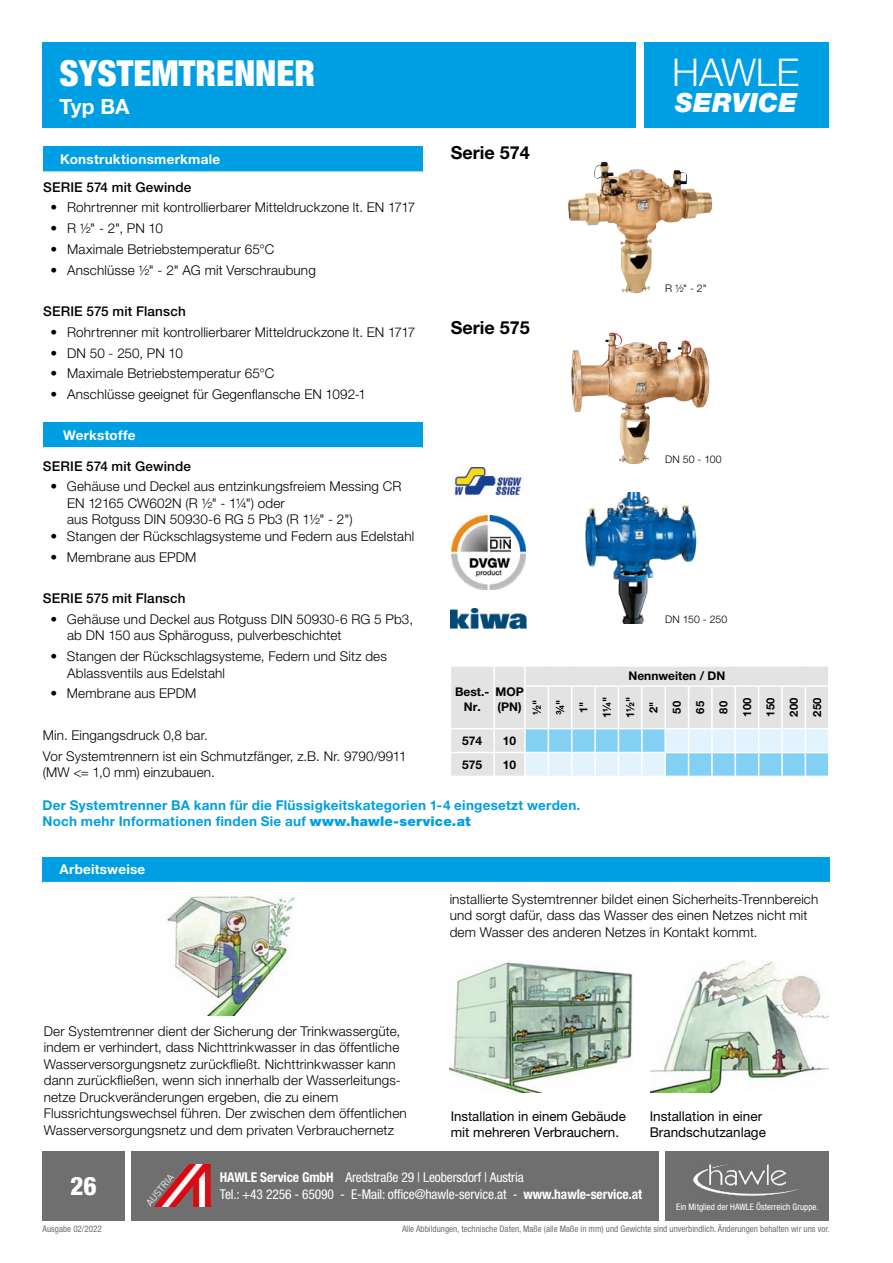
<style>
.page{position:relative;width:893px;height:1263px;background:#fff}
.page>*{position:absolute;margin:0;border:0;box-sizing:border-box;transform-origin:0 0}
.t1{font:300 38.4px "Helvetica Neue LT Pro";letter-spacing:-.005em;color:#fff}
.t2{font:900 condensed 36px "Helvetica Neue LT Pro";color:#fff}
.t3{font:italic 900 26.55px "Helvetica Neue LT Pro";letter-spacing:.005em;color:#fff}
.t4{font:800 condensed 25.5px "Helvetica Neue LT Pro";color:#fff}
.t5{font:700 21px "Helvetica Neue LT Pro";color:#fff}
.t6{font:700 18px "Helvetica Neue LT Pro";color:#000}
.t7{font:300 13.5px/16.5px "Helvetica Neue LT Pro";letter-spacing:.01em;color:#000}
.t8{font:700 13.5px/16.5px "Helvetica Neue LT Pro";letter-spacing:.02em;color:#009fe3}
.t9{font:condensed 13.5px/16.2px "Helvetica Neue LT Pro";letter-spacing:-.01em;color:#fff}
.t10{font:13.5px/16.2px "Helvetica Neue LT Pro";color:#000}
.t11{font:500 13.5px "Helvetica Neue LT Pro";letter-spacing:.01em;color:#000}
.t12{font:700 13.5px "Helvetica Neue LT Pro";letter-spacing:.02em;color:#fff}
.t13{font:700 12px/14.4px "Helvetica Neue LT Pro";color:#000;text-align:center}
.t14{font:700 11.25px/23.4px "Helvetica Neue LT Pro";color:#000;text-align:center}
.t15{font:300 10.5px "Helvetica Neue LT Pro";letter-spacing:.01em;color:#000}
.t16{font:condensed 9px "Helvetica Neue LT Pro";color:#706f6f}
.t17{font:condensed 9px "Helvetica Neue LT Pro";color:#fff}
.s1{font-weight:900}
.s2{font-weight:700}
</style>
<div class="page">
<div style="left:43px;top:43px;width:593px;height:85px;background:#009fe3"></div>
<div style="left:131px;top:1151px;width:528px;height:69px;background:#706f6f"></div>
<img style="left:147px;top:1164px;width:64px;height:42px">
<div style="left:644px;top:43px;width:185px;height:85px;background:#009fe3"></div>
<div style="left:665px;top:1151px;width:164px;height:69px;background:#706f6f"></div>
<img style="left:693px;top:1164px;width:106px;height:32px">
<div style="left:43px;top:1151px;width:82px;height:69px;background:#706f6f"></div>
<img style="left:451px;top:515px;width:75px;height:74px">
<img style="left:451px;top:609px;width:75px;height:19px">
<div style="left:43px;top:147px;width:379px;height:25px;background:#009fe3"></div>
<hr style="left:43px;top:171px;width:379px;height:2px;background:#fff">
<div style="left:43px;top:422px;width:379px;height:26px;background:#009fe3"></div>
<hr style="left:43px;top:447px;width:379px;height:2px;background:#fff">
<div style="left:43px;top:857px;width:787px;height:26px;background:#009fe3"></div>
<hr style="left:43px;top:882px;width:787px;height:1px;background:#fff">
<svg style="left:451px;top:666px;width:378px;height:111px;background:#d6e5ec"></svg>
<img style="left:166px;top:896px;width:129px;height:119px">
<img style="left:568px;top:162px;width:60px;height:131px">
<img style="left:571px;top:332px;width:78px;height:132px">
<img style="left:453px;top:467px;width:69px;height:29px">
<img style="left:585px;top:492px;width:112px;height:132px">
<img style="left:450px;top:960px;width:183px;height:132px">
<img style="left:650px;top:960px;width:179px;height:132px">
<h2 class="t2" style="left:59px;top:51px;width:257px">SYSTEMTRENNER</h2>
<h3 class="t5" style="left:59px;top:93px;width:72px">Typ BA</h3>
<p class="t12" style="left:60px;top:151px;width:162px">Konstruktionsmerkmale</p>
<p class="t11" style="left:43px;top:179px;width:150px">SERIE 574 mit Gewinde</p>
<p class="t7" style="left:51px;top:199px;width:366px">• Rohrtrenner mit kontrollierbarer Mitteldruckzone lt. EN 1717</p>
<p class="t7" style="left:51px;top:220px;width:114px">• R ½" - 2", PN 10</p>
<p class="t7" style="left:51px;top:240px;width:225px">• Maximale Betriebstemperatur 65°C</p>
<p class="t7" style="left:51px;top:261px;width:267px">• Anschlüsse ½" - 2" AG mit Verschraubung</p>
<p class="t11" style="left:43px;top:303px;width:144px">SERIE 575 mit Flansch</p>
<p class="t7" style="left:51px;top:323px;width:366px">• Rohrtrenner mit kontrollierbarer Mitteldruckzone lt. EN 1717</p>
<p class="t7" style="left:51px;top:344px;width:134px">• DN 50 - 250, PN 10</p>
<p class="t7" style="left:51px;top:365px;width:225px">• Maximale Betriebstemperatur 65°C</p>
<p class="t7" style="left:51px;top:386px;width:317px">• Anschlüsse geeignet für Gegenflansche EN 1092-1</p>
<p class="t12" style="left:63px;top:426px;width:74px">Werkstoffe</p>
<p class="t11" style="left:43px;top:458px;width:150px">SERIE 574 mit Gewinde</p>
<p class="t7" style="left:67px;top:478px;width:336px;text-indent:-17px">• Gehäuse und Deckel aus entzinkungsfreiem Messing CR<br>EN 12165 CW602N (R ½" - 1¼") oder<br>aus Rotguss DIN 50930-6 RG 5 Pb3 (R 1½" - 2")</p>
<p class="t7" style="left:50px;top:527px;width:365px">• Stangen der Rückschlagsysteme und Federn aus Edelstahl</p>
<p class="t7" style="left:50px;top:548px;width:147px">• Membrane aus EPDM</p>
<p class="t11" style="left:43px;top:590px;width:144px">SERIE 575 mit Flansch</p>
<p class="t7" style="left:67px;top:610px;width:348px;text-indent:-17px">• Gehäuse und Deckel aus Rotguss DIN 50930-6 RG 5 Pb3, ab DN 150 aus Sphäroguss, pulverbeschichtet</p>
<p class="t7" style="left:67px;top:648px;width:321px;text-indent:-17px">• Stangen der Rückschlagsysteme, Federn und Sitz des<br>Ablassventils aus Edelstahl</p>
<p class="t7" style="left:50px;top:685px;width:147px">• Membrane aus EPDM</p>
<p class="t7" style="left:43px;top:724px;width:365px;line-height:20.7px">Min. Eingangsdruck 0,8 bar.<br>Vor Systemtrennern ist ein Schmutzfänger, z.B. Nr. 9790/9911</p>
<p class="t7" style="left:43px;top:764px;width:173px">(MW &lt;= 1,0 mm) einzubauen.</p>
<h3 class="t6" style="left:451px;top:142px;width:81px">Serie 574</h3>
<h3 class="t6" style="left:451px;top:317px;width:81px">Serie 575</h3>
<h1 class="t1" style="left:672px;top:49px;width:128px">HAWLE</h1>
<h3 class="t3" style="left:675px;top:86px;width:123px">SERVICE</h3>
<p class="t15" style="left:665px;top:282px;width:43px">R ½" - 2"</p>
<p class="t15" style="left:665px;top:453px;width:58px">DN 50 - 100</p>
<p class="t15" style="left:665px;top:612px;width:64px">DN 150 - 250</p>
<p class="t13" style="left:455px;top:684px;width:36px">Best.-<br>Nr.</p>
<p class="t13" style="left:495px;top:684px;width:30px;text-align:left">MOP (PN)</p>
<p class="t13" style="left:462px;top:733px;width:22px">574</p>
<p class="t13" style="left:503px;top:733px;width:15px">10</p>
<p class="t13" style="left:462px;top:757px;width:22px">575</p>
<p class="t13" style="left:503px;top:757px;width:15px">10</p>
<p class="t13" style="left:628px;top:668px;width:98px">Nennweiten / DN</p>
<p class="t14" style="left:525px;top:718px;width:23px;rotate:-90deg">½" ¾"<br>1"<br>1¼"<br>1½"<br>2"<br>50<br>65<br>80<br>100<br>150<br>200<br>250</p>
<p class="t8" style="left:43px;top:796px;width:539px">Der Systemtrenner BA kann für die Flüssigkeitskategorien 1-4 eingesetzt werden.<br>Noch mehr Informationen finden Sie auf <span class="s1">www.hawle-service.at</span></p>
<p class="t12" style="left:60px;top:861px;width:87px">Arbeitsweise</p>
<p class="t7" style="left:44px;top:1022px;width:364px">Der Systemtrenner dient der Sicherung der Trinkwassergüte, indem er verhindert, dass Nichttrinkwasser in das öffentliche Wasserversorgungsnetz zurückfließt. Nichttrinkwasser kann dann zurückfließen, wenn sich innerhalb der Wasserleitungs&shy;netze Druckveränderungen ergeben, die zu einem Flussrichtungswechsel führen. Der zwischen dem öffentlichen Wasserversorgungsnetz und dem privaten Verbrauchernetz</p>
<p class="t7" style="left:450px;top:890px;width:370px">installierte Systemtrenner bildet einen Sicherheits-Trennbereich und sorgt dafür, dass das Wasser des einen Netzes nicht mit dem Wasser des anderen Netzes in Kontakt kommt.</p>
<p class="t10" style="left:451px;top:1108px;width:177px">Installation in einem Gebäude mit mehreren Verbrauchern.</p>
<p class="t10" style="left:650px;top:1108px;width:118px">Installation in einer<br>Brandschutzanlage</p>
<h3 class="t4" style="left:70px;top:1170px;width:28px">26</h3>
<p class="t16" style="left:43px;top:1224px;width:61px">Ausgabe 02/2022</p>
<p class="t9" style="left:220px;top:1169px;width:424px"><span class="s2">HAWLE Service GmbH</span> Aredstraße 29 | Leobersdorf | Austria<br>Tel.: +43 2256 - 65090 - E-Mail: office@hawle-service.at - <span class="s2">www.hawle-service.at</span></p>
<p class="t17" style="left:676px;top:1201px;width:144px">Ein Mitglied der HAWLE Österreich Gruppe.</p>
<p class="t16" style="left:402px;top:1224px;width:429px">Alle Abbildungen, technische Daten, Maße (alle Maße in mm) und Gewichte sind unverbindlich. Änderungen behalten wir uns vor.</p>
</div>
